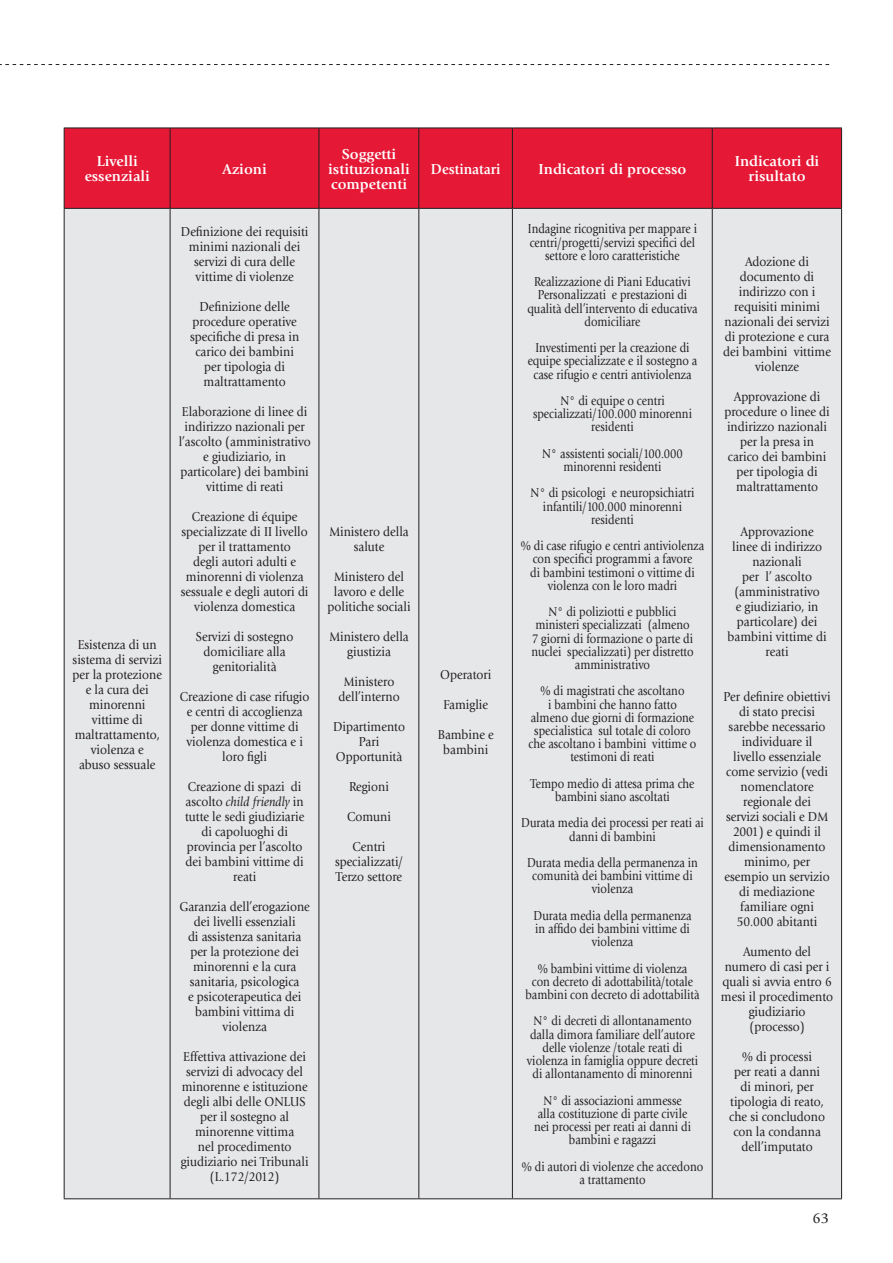
<style>
.page{position:relative;width:893px;height:1263px;background:#fff}
.page>*{position:absolute;margin:0;border:0;box-sizing:border-box;transform-origin:0 0}
.Normale{font:700 15px/15px "Giovanni";color:#fff;text-align:center}
.Normale-2{font:700 15px "Giovanni";color:#fff;scale:.93 1}
.t1{font:15px "Giovanni";color:#231f20}
.Normale-3{font:13.5px/15px "Giovanni";color:#231f20;text-align:center;scale:.9 1}
.Normale-4{font:13.5px/13.2px "Giovanni";color:#231f20;text-align:center;scale:.84 1}
.s1{font-style:italic}
</style>
<div class="page">
<svg style="left:0;top:64px;width:829px;height:1px"></svg>
<div style="left:65px;top:129px;width:776px;height:79px;background:#e51836"></div>
<div style="left:65px;top:209px;width:776px;height:989px;background:#e6e7e9"></div>
<hr style="left:64px;top:209px;width:1px;height:989px;background:#231f20">
<hr style="left:170px;top:209px;width:1px;height:989px;background:#231f20">
<hr style="left:319px;top:209px;width:1px;height:989px;background:#231f20">
<hr style="left:418px;top:209px;width:1px;height:989px;background:#231f20">
<hr style="left:512px;top:209px;width:1px;height:989px;background:#231f20">
<hr style="left:712px;top:209px;width:1px;height:989px;background:#231f20">
<hr style="left:841px;top:209px;width:1px;height:989px;background:#231f20">
<hr style="left:64px;top:128px;width:106px;height:1px;background:#231f20">
<hr style="left:64px;top:128px;width:1px;height:80px;background:#231f20">
<hr style="left:170px;top:128px;width:149px;height:1px;background:#231f20">
<hr style="left:170px;top:128px;width:1px;height:80px;background:#231f20">
<hr style="left:319px;top:128px;width:100px;height:1px;background:#231f20">
<hr style="left:319px;top:128px;width:1px;height:80px;background:#231f20">
<hr style="left:419px;top:128px;width:93px;height:1px;background:#231f20">
<hr style="left:418px;top:128px;width:1px;height:80px;background:#231f20">
<hr style="left:512px;top:128px;width:200px;height:1px;background:#231f20">
<hr style="left:512px;top:128px;width:1px;height:80px;background:#231f20">
<hr style="left:712px;top:128px;width:130px;height:1px;background:#231f20">
<hr style="left:712px;top:128px;width:1px;height:80px;background:#231f20">
<hr style="left:841px;top:128px;width:1px;height:80px;background:#231f20">
<hr style="left:64px;top:208px;width:106px;height:1px;background:#231f20">
<hr style="left:170px;top:208px;width:149px;height:1px;background:#231f20">
<hr style="left:319px;top:208px;width:100px;height:1px;background:#231f20">
<hr style="left:419px;top:208px;width:93px;height:1px;background:#231f20">
<hr style="left:512px;top:208px;width:200px;height:1px;background:#231f20">
<hr style="left:712px;top:208px;width:130px;height:1px;background:#231f20">
<hr style="left:64px;top:1198px;width:106px;height:1px;background:#231f20">
<hr style="left:170px;top:1198px;width:149px;height:1px;background:#231f20">
<hr style="left:319px;top:1198px;width:100px;height:1px;background:#231f20">
<hr style="left:419px;top:1198px;width:93px;height:1px;background:#231f20">
<hr style="left:512px;top:1198px;width:200px;height:1px;background:#231f20">
<hr style="left:712px;top:1198px;width:130px;height:1px;background:#231f20">
<p class="Normale" style="left:85px;top:154px;width:67px">Livelli essenziali</p>
<p class="Normale" style="left:223px;top:161px;width:46px">Azioni</p>
<p class="Normale-3" style="left:73px;top:637px;width:101px">Esistenza di un sistema di servizi per la protezione e la cura dei minorenni vittime di maltrattamento, violenza e<br>abuso sessuale</p>
<p class="Normale-3" style="left:181px;top:224px;width:143px">Definizione dei requisiti minimi nazionali dei servizi di cura delle vittime di violenze</p>
<p class="Normale-3" style="left:190px;top:299px;width:123px">Definizione delle procedure operative specifiche di presa in carico dei bambini per tipologia di maltrattamento</p>
<p class="Normale-3" style="left:179px;top:404px;width:148px">Elaborazione di linee di indirizzo nazionali per l’ascolto (amministrativo e giudiziario, in particolare) dei bambini vittime di reati</p>
<p class="Normale-3" style="left:181px;top:509px;width:143px">Creazione di équipe specializzate di II livello per il trattamento<br>degli autori adulti e minorenni di violenza sessuale e degli autori di violenza domestica</p>
<p class="Normale-3" style="left:196px;top:629px;width:110px">Servizi di sostegno domiciliare alla genitorialità</p>
<p class="Normale-3" style="left:180px;top:689px;width:145px">Creazione di case rifugio e centri di accoglienza per donne vittime di violenza domestica e i loro figli</p>
<p class="Normale-3" style="left:185px;top:779px;width:134px">Creazione di spazi di ascolto <span class="s1">child friendly</span> in tutte le sedi giudiziarie di capoluoghi di provincia per l’ascolto dei bambini vittime di reati</p>
<p class="Normale-3" style="left:179px;top:899px;width:146px">Garanzia dell’erogazione dei livelli essenziali<br>di assistenza sanitaria per la protezione dei minorenni e la cura sanitaria, psicologica<br>e psicoterapeutica dei bambini vittima di violenza</p>
<p class="Normale-3" style="left:181px;top:1049px;width:144px">Effettiva attivazione dei servizi di advocacy del minorenne e istituzione degli albi delle ONLUS per il sostegno al minorenne vittima<br>nel procedimento giudiziario nei Tribunali (L.172/2012)</p>
<p class="Normale" style="left:328px;top:146px;width:83px">Soggetti istituzionali competenti</p>
<p class="Normale-3" style="left:329px;top:524px;width:90px">Ministero della salute</p>
<p class="Normale-3" style="left:327px;top:569px;width:94px">Ministero del lavoro e delle politiche sociali</p>
<p class="Normale-3" style="left:329px;top:629px;width:90px">Ministero della giustizia</p>
<p class="Normale-3" style="left:338px;top:674px;width:69px">Ministero dell’interno</p>
<p class="Normale-3" style="left:333px;top:719px;width:82px">Dipartimento<br>Pari<br>Opportunità</p>
<p class="Normale-3" style="left:349px;top:779px;width:46px">Regioni</p>
<p class="Normale-3" style="left:347px;top:809px;width:50px">Comuni</p>
<p class="Normale-3" style="left:335px;top:839px;width:77px">Centri specializzati/<br>Terzo settore</p>
<p class="Normale-2" style="left:431px;top:160px;width:76px">Destinatari</p>
<p class="Normale" style="left:539px;top:161px;width:149px">Indicatori di processo</p>
<p class="Normale" style="left:735px;top:154px;width:86px">Indicatori di risultato</p>
<p class="Normale-3" style="left:440px;top:667px;width:58px">Operatori</p>
<p class="Normale-3" style="left:443px;top:697px;width:51px">Famiglie</p>
<p class="Normale-3" style="left:438px;top:727px;width:64px">Bambine e bambini</p>
<p class="Normale-4" style="left:528px;top:222px;width:203px">Indagine ricognitiva per mappare i centri/progetti/servizi specifici del settore e loro caratteristiche</p>
<p class="Normale-4" style="left:527px;top:275px;width:204px">Realizzazione di Piani Educativi<br>Personalizzati e prestazioni di qualità dell’intervento di educativa domiciliare</p>
<p class="Normale-4" style="left:528px;top:341px;width:203px">Investimenti per la creazione di equipe specializzate e il sostegno a case rifugio e centri antiviolenza</p>
<p class="Normale-4" style="left:533px;top:394px;width:191px">N° di equipe o centri specializzati/100.000 minorenni residenti</p>
<p class="Normale-4" style="left:542px;top:447px;width:169px">N° assistenti sociali/100.000 minorenni residenti</p>
<p class="Normale-4" style="left:531px;top:486px;width:196px">N° di psicologi e neuropsichiatri infantili/100.000 minorenni residenti</p>
<p class="Normale-4" style="left:521px;top:539px;width:220px">% di case rifugio e centri antiviolenza con specifici programmi a favore<br>di bambini testimoni o vittime di violenza con le loro madri</p>
<p class="Normale-4" style="left:531px;top:605px;width:195px">N° di poliziotti e pubblici ministeri specializzati (almeno<br>7 giorni di formazione o parte di nuclei specializzati) per distretto amministrativo</p>
<p class="Normale-4" style="left:529px;top:684px;width:201px">% di magistrati che ascoltano<br>i bambini che hanno fatto almeno due giorni di formazione specialistica sul totale di coloro che ascoltano i bambini vittime o testimoni di reati</p>
<p class="Normale-4" style="left:530px;top:777px;width:197px">Tempo medio di attesa prima che bambini siano ascoltati</p>
<p class="Normale-4" style="left:521px;top:816px;width:219px">Durata media dei processi per reati ai danni di bambini</p>
<p class="Normale-4" style="left:527px;top:856px;width:205px">Durata media della permanenza in comunità dei bambini vittime di violenza</p>
<p class="Normale-4" style="left:534px;top:909px;width:189px">Durata media della permanenza in affido dei bambini vittime di violenza</p>
<p class="Normale-4" style="left:525px;top:962px;width:209px">% bambini vittime di violenza<br>con decreto di adottabilità/totale bambini con decreto di adottabilità</p>
<p class="Normale-4" style="left:527px;top:1014px;width:205px">N° di decreti di allontanamento dalla dimora familiare dell’autore delle violenze /totale reati di violenza in famiglia oppure decreti di allontanamento di minorenni</p>
<p class="Normale-4" style="left:534px;top:1094px;width:188px">N° di associazioni ammesse alla costituzione di parte civile nei processi per reati ai danni di bambini e ragazzi</p>
<p class="Normale-4" style="left:522px;top:1160px;width:217px">% di autori di violenze che accedono a trattamento</p>
<p class="Normale-3" style="left:723px;top:254px;width:121px">Adozione di documento di indirizzo con i requisiti minimi nazionali dei servizi di protezione e cura dei bambini vittime violenze</p>
<p class="Normale-3" style="left:724px;top:389px;width:119px">Approvazione di procedure o linee di indirizzo nazionali per la presa in carico dei bambini per tipologia di maltrattamento</p>
<p class="Normale-3" style="left:728px;top:524px;width:111px">Approvazione linee di indirizzo nazionali<br>per l’ ascolto (amministrativo<br>e giudiziario, in particolare) dei bambini vittime di reati</p>
<p class="Normale-3" style="left:724px;top:689px;width:120px">Per definire obiettivi di stato precisi sarebbe necessario individuare il<br>livello essenziale come servizio (vedi nomenclatore regionale dei<br>servizi sociali e DM<br>2001) e quindi il dimensionamento minimo, per esempio un servizio di mediazione familiare ogni<br>50.000 abitanti</p>
<p class="Normale-3" style="left:721px;top:944px;width:126px">Aumento del numero di casi per i quali si avvia entro 6 mesi il procedimento giudiziario (processo)</p>
<p class="Normale-3" style="left:729px;top:1049px;width:108px">% di processi<br>per reati a danni di minori, per tipologia di reato, che si concludono con la condanna dell’imputato</p>
<p class="t1" style="left:812px;top:1210px;width:18px">63</p>
</div>
